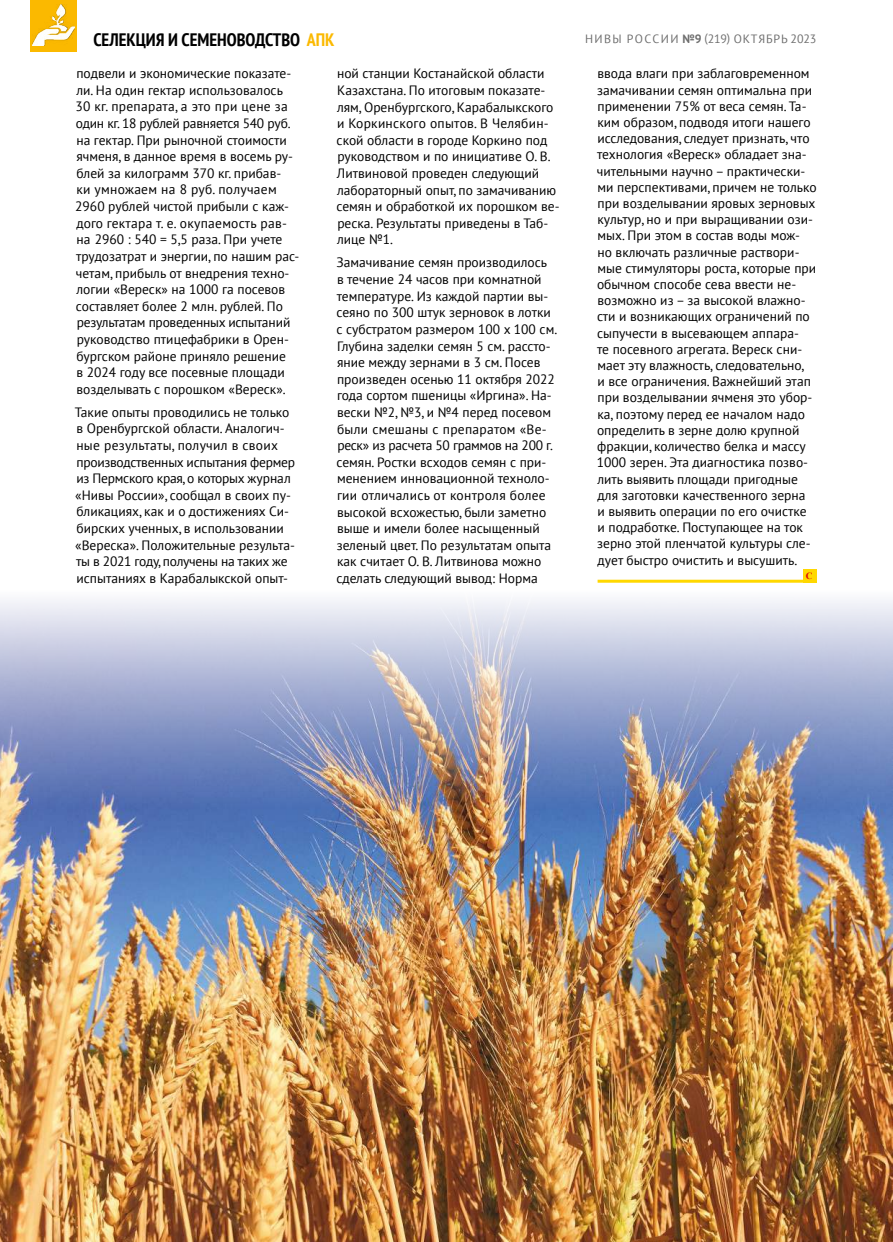
<style>
.page{position:relative;width:893px;height:1242px;background:#fff}
.page>*{position:absolute;margin:0;border:0;box-sizing:border-box;transform-origin:0 0}
.t1{font:700 condensed 18px "PT Sans";color:#000}
.t2{font:13.5px/16.6px "PT Sans";color:#000}
.t3{font:12px "PT Sans";letter-spacing:.07em;color:#6e6e6e}
.t4{font:700 9.45px "Times New Roman";color:#dd020d}
.s1{color:#fbb900}
.s2{font-weight:700}
</style>
<div class="page">
<div style="left:30px;top:0;width:47px;height:52px;background:#fbb900"></div>
<hr style="left:598px;top:580px;width:207px;height:3px;background:#ffd800">
<div style="left:803px;top:569px;width:13px;height:13px;background:#ffd800"></div>
<img style="left:0;top:599px;width:893px;height:643px">
<img style="left:32px;top:4px;width:42px;height:41px">
<h1 class="t1" style="left:93px;top:28px;width:243px">СЕЛЕКЦИЯ И СЕМЕНОВОДСТВО <span class="s1">АПК</span></h1>
<p class="t2" style="left:75px;top:65px;width:226px">подвели и экономические показате&shy;ли. На один гектар использовалось 30 кг. препарата, а это при цене за один кг. 18 рублей равняется 540 руб. на гектар. При рыночной стоимости ячменя, в данное время в восемь ру&shy;блей за килограмм 370 кг. прибав-<br>ки умножаем на 8 руб. получаем 2960 рублей чистой прибыли с каж&shy;дого гектара т. е. окупаемость рав&shy;на 2960 : 540 = 5,5 раза. При учете трудозатрат и энергии, по нашим рас&shy;четам, прибыль от внедрения техно&shy;логии «Вереск» на 1000 га посевов составляет более 2 млн. рублей. По результатам проведенных испытаний руководство птицефабрики в Орен&shy;бургском районе приняло решение<br>в 2024 году все посевные площади возделывать с порошком «Вереск».</p>
<p class="t2" style="left:75px;top:403px;width:222px">Такие опыты проводились не только в Оренбургской области. Аналогич&shy;ные результаты, получил в своих производственных испытания фермер из Пермского края, о которых журнал «Нивы России», сообщал в своих пу&shy;бликациях, как и о достижениях Си&shy;бирских ученных, в использовании «Вереска». Положительные результа&shy;ты в 2021 году, получены на таких же испытаниях в Карабалыкской опыт-</p>
<p class="t2" style="left:337px;top:65px;width:225px">ной станции Костанайской области<br>Казахстана. По итоговым показате&shy;лям, Оренбургского, Карабалыкского и Коркинского опытов. В Челябин&shy;ской области в городе Коркино под руководством и по инициативе О. В.<br>Литвиновой проведен следующий лабораторный опыт, по замачиванию семян и обработкой их порошком ве&shy;реска. Результаты приведены в Таб&shy;лице №1.</p>
<p class="t2" style="left:336px;top:254px;width:222px">Замачивание семян производилось<br>в течение 24 часов при комнатной температуре. Из каждой партии вы&shy;сеяно по 300 штук зерновок в лотки с субстратом размером 100 х 100 см.<br>Глубина заделки семян 5 см. рассто&shy;яние между зернами в 3 см. Посев произведен осенью 11 октября 2022 года сортом пшеницы «Иргина». На&shy;вески №2, №3, и №4 перед посевом были смешаны с препаратом «Ве&shy;реск» из расчета 50 граммов на 200 г. семян. Ростки всходов семян с при&shy;менением инновационной техноло&shy;гии отличались от контроля более высокой всхожестью, были заметно выше и имели более насыщенный зеленый цвет. По результатам опыта как считает О. В. Литвинова можно сделать следующий вывод: Норма</p>
<p class="t3" style="left:585px;top:31px;width:233px">НИВЫ РОССИИ <span class="s2">№9</span> (219) ОКТЯБРЬ 2023</p>
<p class="t2" style="left:597px;top:65px;width:221px;line-height:16.2px">ввода влаги при заблаговременном замачивании семян оптимальна при применении 75% от веса семян. Та&shy;ким образом, подводя итоги нашего исследования, следует признать, что технология «Вереск» обладает зна&shy;чительными научно – практически&shy;ми перспективами, причем не только при возделывании яровых зерновых культур, но и при выращивании ози&shy;мых. При этом в состав воды мож&shy;но включать различные раствори&shy;мые стимуляторы роста, которые при обычном способе сева ввести не&shy;возможно из – за высокой влажно&shy;сти и возникающих ограничений по сыпучести в высевающем аппара-<br>те посевного агрегата. Вереск сни&shy;мает эту влажность, следовательно,<br>и все ограничения. Важнейший этап при возделывании ячменя это убор&shy;ка, поэтому перед ее началом надо определить в зерне долю крупной фракции, количество белка и массу 1000 зерен. Эта диагностика позво&shy;лить выявить площади пригодные для заготовки качественного зерна<br>и выявить операции по его очистке<br>и подработке. Поступающее на ток зерно этой пленчатой культуры сле&shy;дует быстро очистить и высушить.</p>
<p class="t4" style="left:806px;top:569px;width:8px">С</p>
</div>
